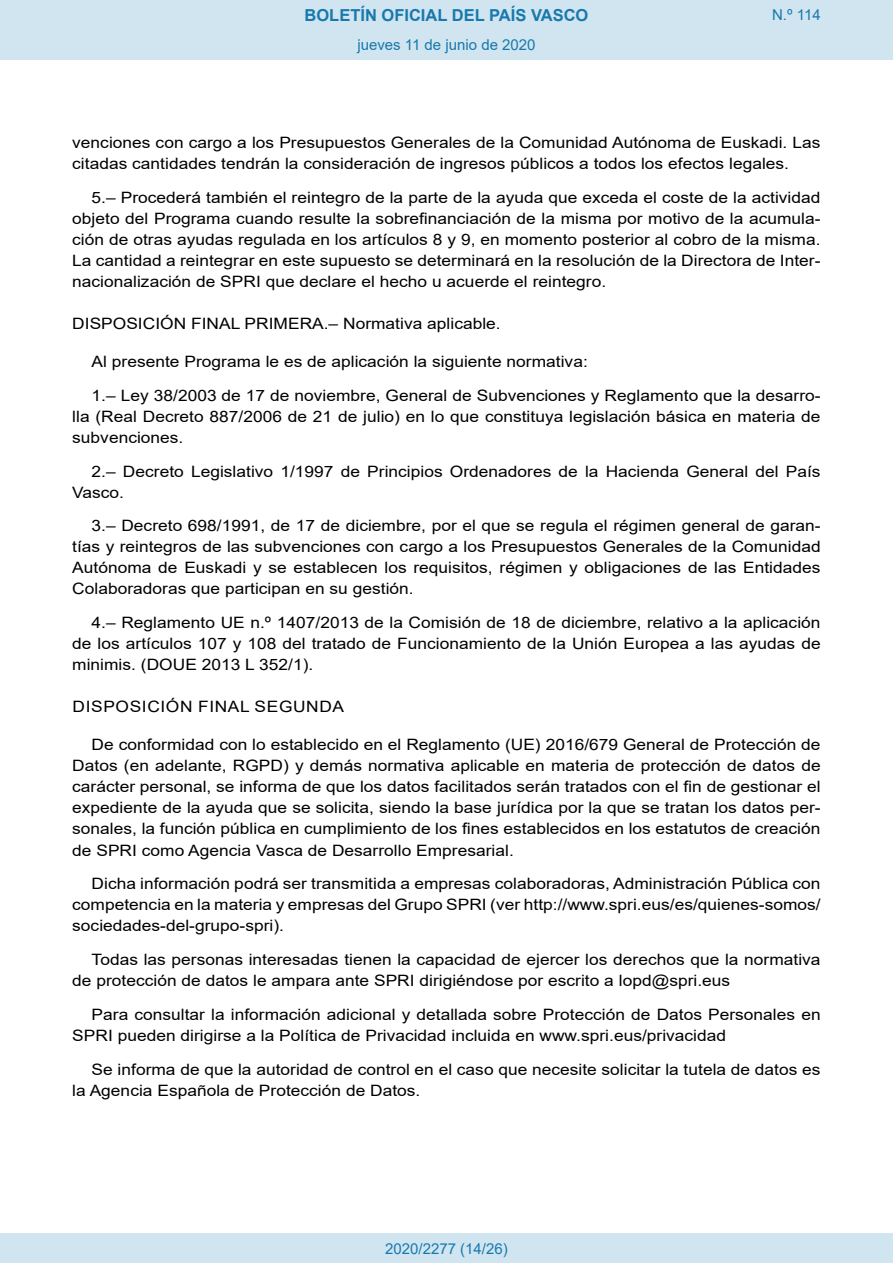
<style>
.page{position:relative;width:893px;height:1263px;background:#fff}
.page>*{position:absolute;margin:0;border:0;box-sizing:border-box;transform-origin:0 0}
.t1{font:700 16.5px "Arial";color:#1879ad}
.BOPVDetalle{font:15.6px/21px "Arial";color:#000;text-align:justify;scale:1.11 1}
.BOPVDisposicionTitul{font:15.6px "Arial";color:#000;scale:1.11 1}
.BOPVDisposicion{font:15.6px "Arial";letter-spacing:.035em;color:#000;scale:1.11 1}
.Paginacion_Centro{font:15px "Arial";color:#1879ad}
</style>
<div class="page">
<div style="left:0;top:0;width:893px;height:60px;background:#d0e5f0"></div>
<div style="left:0;top:1233px;width:893px;height:30px;background:#d0e5f0"></div>
<p class="t1" style="left:305px;top:3px;width:285px">BOLETÍN OFICIAL DEL PAÍS VASCO</p>
<p class="Paginacion_Centro" style="left:357px;top:35px;width:180px">jueves 11 de junio de 2020</p>
<p class="Paginacion_Centro" style="left:772px;top:5px;width:50px">N.º 114</p>
<p class="BOPVDetalle" style="left:72px;top:132px;width:676px">venciones con cargo a los Presupuestos Generales de la Comunidad Autónoma de Euskadi. Las citadas cantidades tendrán la consideración de ingresos públicos a todos los efectos legales.</p>
<p class="BOPVDetalle" style="left:72px;top:187px;width:676px;text-indent:19px">5.– Procederá también el reintegro de la parte de la ayuda que exceda el coste de la actividad objeto del Programa cuando resulte la sobrefinanciación de la misma por motivo de la acumula&shy;ción de otras ayudas regulada en los artículos 8 y 9, en momento posterior al cobro de la misma.<br>La cantidad a reintegrar en este supuesto se determinará en la resolución de la Directora de Inter&shy;nacionalización de SPRI que declare el hecho u acuerde el reintegro.</p>
<p class="BOPVDisposicionTitul" style="left:72px;top:313px;width:387px">DISPOSICIÓN FINAL PRIMERA.– Normativa aplicable.</p>
<p class="BOPVDetalle" style="left:92px;top:351px;width:448px">Al presente Programa le es de aplicación la siguiente normativa:</p>
<p class="BOPVDetalle" style="left:72px;top:385px;width:676px;text-indent:19px">1.– Ley 38/2003 de 17 de noviembre, General de Subvenciones y Reglamento que la desarro&shy;lla (Real Decreto 887/2006 de 21 de julio) en lo que constituya legislación básica en materia de subvenciones.</p>
<p class="BOPVDetalle" style="left:72px;top:461px;width:676px;text-indent:19px">2.– Decreto Legislativo 1/1997 de Principios Ordenadores de la Hacienda General del País<br>Vasco.</p>
<p class="BOPVDetalle" style="left:72px;top:515px;width:676px;text-indent:19px">3.– Decreto 698/1991, de 17 de diciembre, por el que se regula el régimen general de garan&shy;tías y reintegros de las subvenciones con cargo a los Presupuestos Generales de la Comunidad Autónoma de Euskadi y se establecen los requisitos, régimen y obligaciones de las Entidades Colaboradoras que participan en su gestión.</p>
<p class="BOPVDetalle" style="left:72px;top:612px;width:676px;text-indent:19px">4.– Reglamento UE n.º 1407/2013 de la Comisión de 18 de diciembre, relativo a la aplicación de los artículos 107 y 108 del tratado de Funcionamiento de la Unión Europea a las ayudas de minimis. (DOUE 2013 L 352/1).</p>
<p class="BOPVDisposicion" style="left:73px;top:696px;width:246px">DISPOSICIÓN FINAL SEGUNDA</p>
<p class="BOPVDetalle" style="left:72px;top:734px;width:676px;text-indent:19px">De conformidad con lo establecido en el Reglamento (UE) 2016/679 General de Protección de Datos (en adelante, RGPD) y demás normativa aplicable en materia de protección de datos de carácter personal, se informa de que los datos facilitados serán tratados con el fin de gestionar el expediente de la ayuda que se solicita, siendo la base jurídica por la que se tratan los datos per&shy;sonales, la función pública en cumplimiento de los fines establecidos en los estatutos de creación de SPRI como Agencia Vasca de Desarrollo Empresarial.</p>
<p class="BOPVDetalle" style="left:72px;top:873px;width:676px;text-indent:19px">Dicha información podrá ser transmitida a empresas colaboradoras, Administración Pública con competencia en la materia y empresas del Grupo SPRI (ver http://www.spri.eus/es/quienes-somos/ sociedades-del-grupo-spri).</p>
<p class="BOPVDetalle" style="left:72px;top:949px;width:676px;text-indent:19px">Todas las personas interesadas tienen la capacidad de ejercer los derechos que la normativa de protección de datos le ampara ante SPRI dirigiéndose por escrito a lopd@spri.eus</p>
<p class="BOPVDetalle" style="left:72px;top:1004px;width:676px;text-indent:19px">Para consultar la información adicional y detallada sobre Protección de Datos Personales en<br>SPRI pueden dirigirse a la Política de Privacidad incluida en www.spri.eus/privacidad</p>
<p class="BOPVDetalle" style="left:72px;top:1058px;width:676px;text-indent:19px">Se informa de que la autoridad de control en el caso que necesite solicitar la tutela de datos es la Agencia Española de Protección de Datos.</p>
<p class="Paginacion_Centro" style="left:385px;top:1238px;width:124px">2020/2277 (14/26)</p>
</div>
